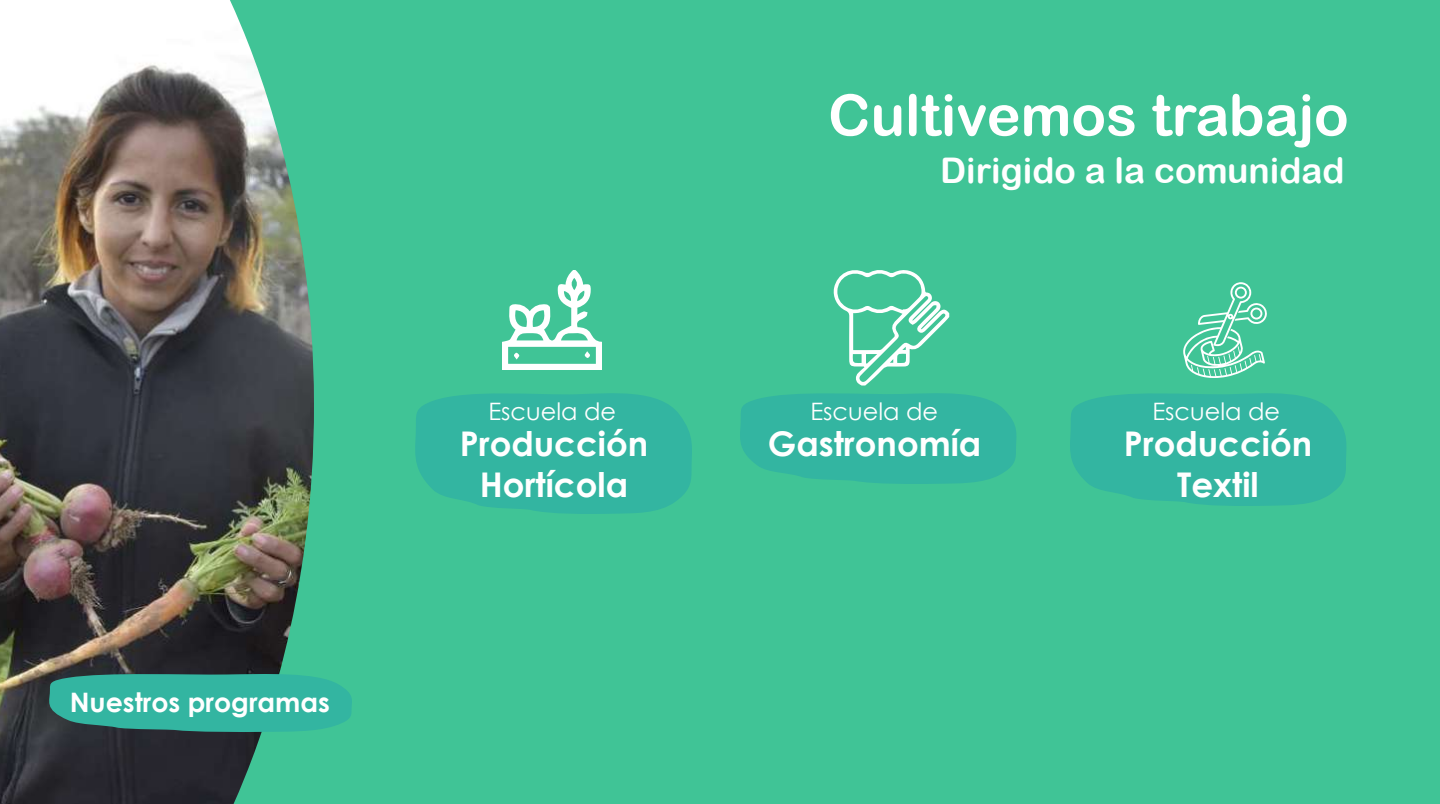
<style>
.page{position:relative;width:1440px;height:804px;background:#40c496}
.page>*{position:absolute;margin:0;border:0;box-sizing:border-box;transform-origin:0 0}
.t1{font:57.2px "Arial Rounded MT Bold";color:#fff}
.t2{font:35.4px "Arial Rounded MT Bold";color:#fff}
.t3{font:700 34px/40.8px "Century Gothic";color:#fff;text-align:center}
.t4{font:700 26.8px "Century Gothic";color:#fff}
.t5{font:24px "Century Gothic";color:#fff}
</style>
<div class="page">
<img style="left:0;top:0;width:314px;height:804px">
<svg style="left:1070px;top:393px;width:276px;height:113px"></svg>
<svg style="left:415px;top:393px;width:277px;height:121px"></svg>
<svg style="left:43px;top:672px;width:309px;height:60px"></svg>
<svg style="left:502px;top:270px;width:100px;height:100px"></svg>
<svg style="left:1183px;top:282px;width:84px;height:96px"></svg>
<svg style="left:740px;top:270px;width:276px;height:214px"></svg>
<p class="t4" style="left:70px;top:682px;width:262px">Nuestros programas</p>
<p class="t5" style="left:488px;top:394px;width:129px">Escuela de</p>
<p class="t3" style="left:460px;top:422px;width:190px">Producción<br>Hortícola</p>
<h1 class="t1" style="left:828px;top:81px;width:522px">Cultivemos trabajo</h1>
<p class="t2" style="left:940px;top:149px;width:406px">Dirigido a la comunidad</p>
<p class="t5" style="left:810px;top:394px;width:129px">Escuela de</p>
<p class="t3" style="left:768px;top:422px;width:215px">Gastronomía</p>
<p class="t5" style="left:1152px;top:394px;width:129px">Escuela de</p>
<p class="t3" style="left:1124px;top:422px;width:190px">Producción<br>Textil</p>
</div>
